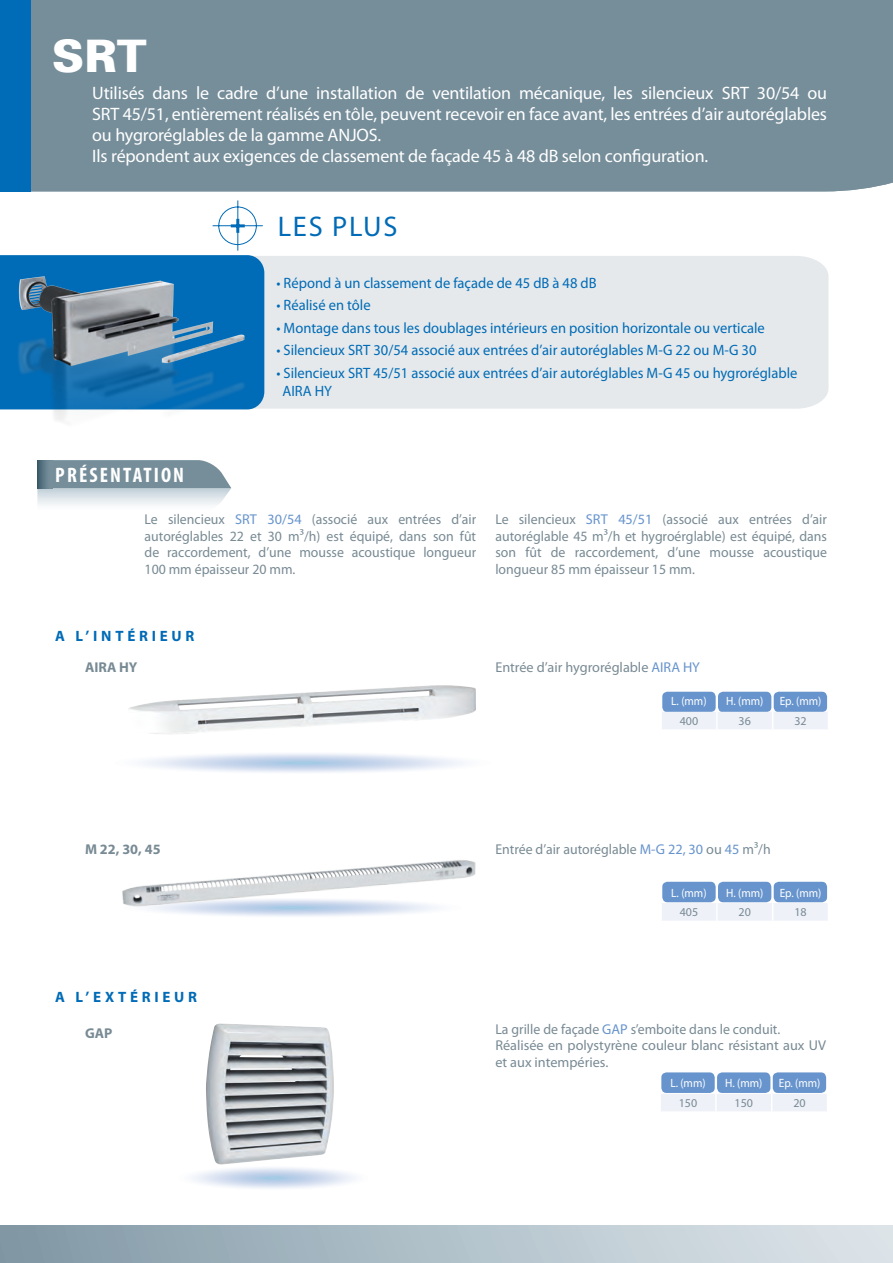
<style>
.page{position:relative;width:893px;height:1263px;background:#fff}
.page>*{position:absolute;margin:0;border:0;box-sizing:border-box;transform-origin:0 0}
.t1{font:900 45px "Univers 75";color:#fff}
.t2{font:28.5px "Myriad Pro";letter-spacing:.06em;color:#006bb6}
.t3{font:700 condensed 21px "Myriad Pro";letter-spacing:.1em;color:#fff}
.t4{font:18px/21px "Myriad Pro";letter-spacing:-.01em;color:#fff}
.t5{font:15px/18px "Myriad Pro";color:#006bb6}
.t6{font:700 15px "Myriad Pro";letter-spacing:.25em;color:#006bb6}
.t7{font:14.25px/16.5px "Myriad Pro";color:#788a94;text-align:justify}
.t8{font:700 14.25px "Myriad Pro";color:#788a94}
.t9{font:12px "Myriad Pro";color:#fff;scale:.94 1}
.t10{font:12px "Myriad Pro";color:#788a94}
.s1{color:#6794cd}
</style>
<div class="page">
<div style="left:0;top:1225px;width:893px;height:38px;background:linear-gradient(to right,#8199a6,#e0e7ec)"></div>
<div style="left:31px;top:0;width:862px;height:191px;background:#768e9a"></div>
<div style="left:0;top:0;width:31px;height:191px;background:#006bb6"></div>
<img style="left:128px;top:685px;width:348px;height:49px">
<div style="left:264px;top:256px;width:564px;height:153px;background:#e5e9ec"></div>
<svg style="left:0;top:200px;width:264px;height:209px"></svg>
<hr style="left:231px;top:224px;width:14px;height:3px;background:#006bb6">
<hr style="left:236px;top:219px;width:3px;height:14px;background:#006bb6">
<svg style="left:37px;top:488px;width:194px;height:17px;background:#dae2e7"></svg>
<svg style="left:52px;top:460px;width:179px;height:28px;background:#7d94a0"></svg>
<svg style="left:37px;top:460px;width:15px;height:28px"></svg>
<div style="left:662px;top:692px;width:54px;height:20px;background:#6794cd;border-radius:5px"></div>
<div style="left:718px;top:692px;width:53px;height:20px;background:#6794cd;border-radius:5px"></div>
<div style="left:774px;top:692px;width:53px;height:20px;background:#6794cd;border-radius:5px"></div>
<div style="left:662px;top:712px;width:166px;height:17px;background:#eff1f8"></div>
<div style="left:662px;top:882px;width:54px;height:20px;background:#6794cd;border-radius:5px"></div>
<div style="left:718px;top:882px;width:53px;height:20px;background:#6794cd;border-radius:5px"></div>
<div style="left:774px;top:882px;width:53px;height:20px;background:#6794cd;border-radius:5px"></div>
<div style="left:662px;top:903px;width:166px;height:18px;background:#eff1f8"></div>
<img style="left:13px;top:265px;width:237px;height:156px">
<svg style="left:141px;top:753px;width:323px;height:20px"></svg>
<img style="left:122px;top:860px;width:354px;height:57px">
<img style="left:206px;top:1023px;width:128px;height:140px">
<div style="left:661px;top:1072px;width:54px;height:21px;background:#6794cd;border-radius:5px"></div>
<div style="left:717px;top:1072px;width:53px;height:21px;background:#6794cd;border-radius:5px"></div>
<div style="left:773px;top:1072px;width:53px;height:21px;background:#6794cd;border-radius:5px"></div>
<div style="left:661px;top:1094px;width:166px;height:17px;background:#eff1f8"></div>
<svg style="left:192px;top:1163px;width:163px;height:26px"></svg>
<h1 class="t1" style="left:52px;top:28px;width:96px">SRT</h1>
<p class="t4" style="left:92px;top:82px;width:736px">Utilisés dans le cadre d’une installation de ventilation mécanique, les silencieux SRT 30/54 ou SRT 45/51, entièrement réalisés en tôle, peuvent recevoir en face avant, les entrées d’air autoréglables ou hygroréglables de la gamme ANJOS.<br>Ils répondent aux exigences de classement de façade 45 à 48 dB selon configuration.</p>
<h2 class="t2" style="left:278px;top:209px;width:121px">LES PLUS</h2>
<h3 class="t3" style="left:55px;top:461px;width:130px">PRÉSENTATION</h3>
<p class="t5" style="left:276px;top:273px;width:322px">• Répond à un classement de façade de 45 dB à 48 dB</p>
<p class="t5" style="left:276px;top:296px;width:96px">• Réalisé en tôle</p>
<p class="t5" style="left:276px;top:318px;width:490px">• Montage dans tous les doublages intérieurs en position horizontale ou verticale</p>
<p class="t5" style="left:276px;top:341px;width:482px">• Silencieux SRT 30/54 associé aux entrées d’air autoréglables M-G 22 ou M-G 30</p>
<p class="t5" style="left:283px;top:363px;width:516px;text-indent:-6px">• Silencieux SRT 45/51 associé aux entrées d’air autoréglables M-G 45 ou hygroréglable<br>AIRA HY</p>
<p class="t7" style="left:145px;top:511px;width:333px">Le silencieux <span class="s1">SRT 30/54</span> (associé aux entrées d’air autoréglables 22 et 30 m³/h) est équipé, dans son fût de raccordement, d’une mousse acoustique longueur 100 mm épaisseur 20 mm.</p>
<p class="t7" style="left:495px;top:511px;width:333px">Le silencieux <span class="s1">SRT 45/51</span> (associé aux entrées d’air autoréglable 45 m³/h et hygroérglable) est équipé, dans son fût de raccordement, d’une mousse acoustique longueur 85 mm épaisseur 15 mm.</p>
<p class="t6" style="left:55px;top:627px;width:141px">A L’INTÉRIEUR</p>
<p class="t8" style="left:85px;top:658px;width:54px">AIRA HY</p>
<p class="t7" style="left:495px;top:659px;width:206px">Entrée d’air hygroréglable <span class="s1">AIRA HY</span></p>
<p class="t9" style="left:671px;top:694px;width:39px">L. (mm)</p>
<p class="t9" style="left:726px;top:694px;width:41px">H. (mm)</p>
<p class="t9" style="left:780px;top:694px;width:46px">Ep. (mm)</p>
<p class="t10" style="left:680px;top:714px;width:20px">400</p>
<p class="t10" style="left:739px;top:714px;width:14px">36</p>
<p class="t10" style="left:794px;top:714px;width:14px">32</p>
<p class="t8" style="left:85px;top:839px;width:77px">M 22, 30, 45</p>
<p class="t6" style="left:55px;top:987px;width:143px">A L’EXTÉRIEUR</p>
<p class="t8" style="left:85px;top:1024px;width:29px">GAP</p>
<p class="t7" style="left:495px;top:840px;width:277px">Entrée d’air autoréglable <span class="s1">M-G 22, 30</span> ou <span class="s1">45</span> m³/h</p>
<p class="t9" style="left:671px;top:885px;width:39px">L. (mm)</p>
<p class="t9" style="left:726px;top:885px;width:41px">H. (mm)</p>
<p class="t9" style="left:780px;top:885px;width:46px">Ep. (mm)</p>
<p class="t10" style="left:680px;top:905px;width:20px">405</p>
<p class="t10" style="left:739px;top:905px;width:14px">20</p>
<p class="t10" style="left:794px;top:905px;width:14px">18</p>
<p class="t7" style="left:495px;top:1020px;width:332px;text-align:left">La grille de façade <span class="s1">GAP</span> s’emboite dans le conduit.<br>Réalisée en polystyrène couleur blanc résistant aux UV et aux intempéries.</p>
<p class="t9" style="left:670px;top:1076px;width:39px">L. (mm)</p>
<p class="t9" style="left:725px;top:1076px;width:41px">H. (mm)</p>
<p class="t9" style="left:779px;top:1076px;width:46px">Ep. (mm)</p>
<p class="t10" style="left:679px;top:1096px;width:20px">150</p>
<p class="t10" style="left:735px;top:1096px;width:20px">150</p>
<p class="t10" style="left:793px;top:1096px;width:14px">20</p>
</div>
